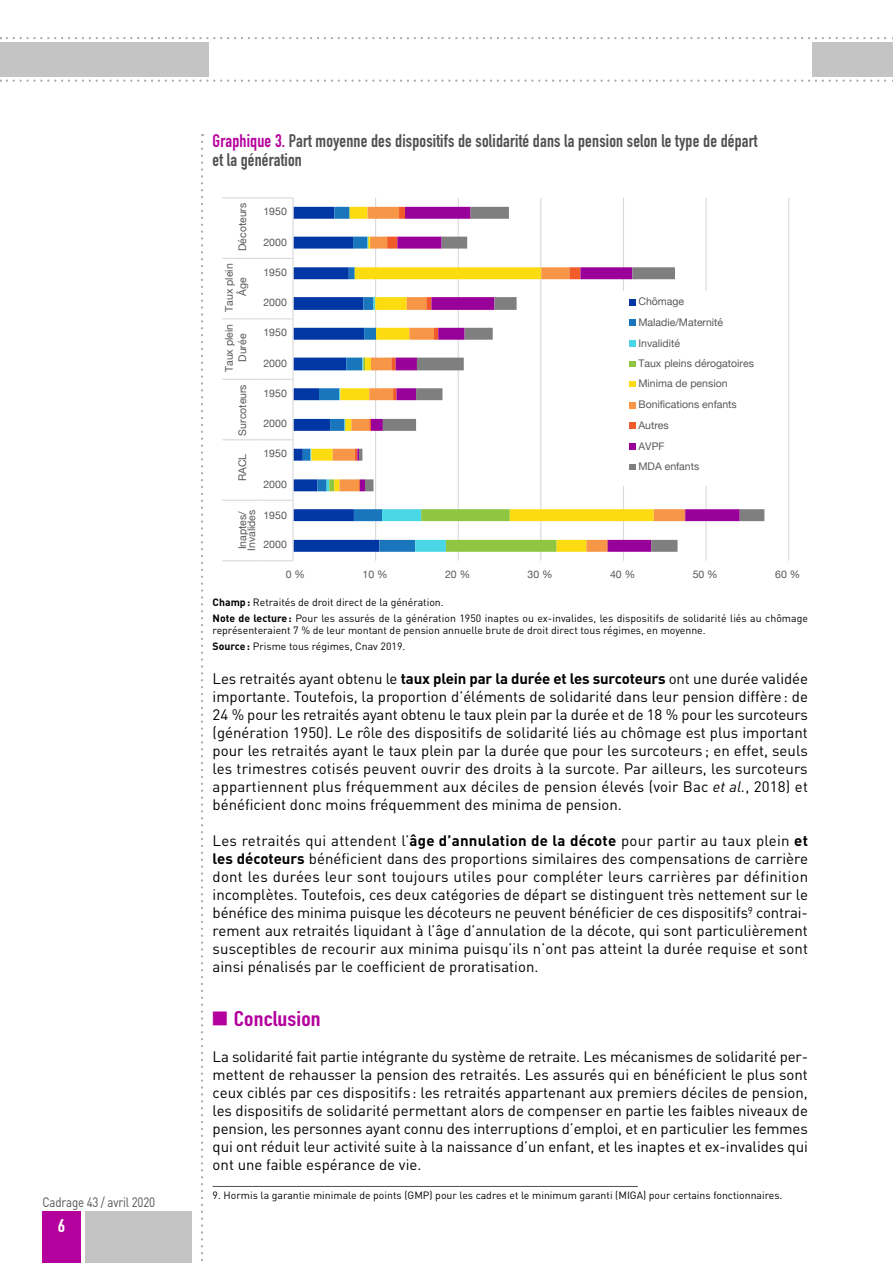
<style>
.page{position:relative;width:893px;height:1263px;background:#fff}
.page>*{position:absolute;margin:0;border:0;box-sizing:border-box;transform-origin:0 0}
.t1{font:21px "DIN Engschrift";letter-spacing:.005em;color:#b4009d;scale:1.2 1}
.t2{font:18px/19.5px "DIN Engschrift";letter-spacing:.01em;color:#515151}
.t3{font:18px "DIN Engschrift";color:#fff;scale:1.1 1}
.t4{font:15px/18px "DIN";color:#000;text-align:justify}
.t5{font:13.5px "DIN";letter-spacing:-.015em;color:#515151;scale:.85 1}
.t6{font:10.5px/16.2px "DIN";color:#000}
.t7{font:10.5px/20.7px "Helvetica Neue";color:#595959}
.s1{color:#b4009d}
.s2{font-weight:700}
.s3{font-style:italic}
</style>
<div class="page">
<div style="left:43px;top:1212px;width:38px;height:51px;background:#b4009d"></div>
<div style="left:85px;top:1212px;width:106px;height:51px;background:#c4c4c4"></div>
<svg style="left:7px;top:37px;width:886px;height:2px"></svg>
<svg style="left:7px;top:80px;width:886px;height:2px"></svg>
<div style="left:0;top:42px;width:208px;height:34px;background:#c4c4c4"></div>
<div style="left:812px;top:42px;width:81px;height:34px;background:#c4c4c4"></div>
<svg style="left:201px;top:142px;width:2px;height:1119px"></svg>
<hr style="left:375px;top:198px;width:1px;height:363px;background:#d9d9d9">
<hr style="left:458px;top:198px;width:1px;height:363px;background:#d9d9d9">
<hr style="left:540px;top:198px;width:1px;height:363px;background:#d9d9d9">
<hr style="left:623px;top:198px;width:1px;height:363px;background:#d9d9d9">
<hr style="left:705px;top:198px;width:2px;height:363px;background:#d9d9d9">
<hr style="left:788px;top:198px;width:1px;height:363px;background:#d9d9d9">
<svg style="left:294px;top:207px;width:16px;height:345px"></svg>
<svg style="left:311px;top:207px;width:22px;height:345px"></svg>
<svg style="left:333px;top:207px;width:22px;height:345px"></svg>
<svg style="left:359px;top:207px;width:405px;height:345px"></svg>
<hr style="left:292px;top:198px;width:2px;height:363px;background:#d9d9d9">
<hr style="left:260px;top:560px;width:33px;height:1px;background:#d9d9d9">
<hr style="left:260px;top:500px;width:33px;height:1px;background:#d9d9d9">
<hr style="left:260px;top:439px;width:33px;height:1px;background:#d9d9d9">
<hr style="left:260px;top:379px;width:33px;height:1px;background:#d9d9d9">
<hr style="left:260px;top:318px;width:33px;height:1px;background:#d9d9d9">
<hr style="left:260px;top:258px;width:33px;height:1px;background:#d9d9d9">
<hr style="left:260px;top:197px;width:33px;height:1px;background:#d9d9d9">
<hr style="left:222px;top:560px;width:38px;height:1px;background:#d9d9d9">
<hr style="left:222px;top:500px;width:38px;height:1px;background:#d9d9d9">
<hr style="left:222px;top:439px;width:38px;height:1px;background:#d9d9d9">
<hr style="left:222px;top:379px;width:38px;height:1px;background:#d9d9d9">
<hr style="left:222px;top:318px;width:38px;height:1px;background:#d9d9d9">
<hr style="left:222px;top:258px;width:38px;height:1px;background:#d9d9d9">
<hr style="left:222px;top:197px;width:38px;height:1px;background:#d9d9d9">
<div style="left:608px;top:291px;width:155px;height:194px;background:#fff"></div>
<div style="left:629px;top:299px;width:7px;height:7px;background:#0037a4"></div>
<div style="left:629px;top:319px;width:7px;height:7px;background:#1976bc"></div>
<div style="left:629px;top:340px;width:7px;height:6px;background:#4ad7e5"></div>
<div style="left:629px;top:361px;width:7px;height:6px;background:#8ec641"></div>
<div style="left:629px;top:381px;width:7px;height:6px;background:#fcdc11"></div>
<div style="left:629px;top:402px;width:7px;height:7px;background:#f79646"></div>
<div style="left:629px;top:422px;width:7px;height:7px;background:#f15b29"></div>
<div style="left:629px;top:443px;width:7px;height:7px;background:#909"></div>
<div style="left:629px;top:464px;width:7px;height:6px;background:#7f7f7f"></div>
<hr style="left:213px;top:1186px;width:425px;height:1px;background:#515151">
<p class="t5" style="left:43px;top:1193px;width:134px">Cadrage 43 / avril 2020</p>
<p class="t3" style="left:58px;top:1215px;width:8px">6</p>
<p class="t2" style="left:213px;top:131px;width:546px"><span class="s1">Graphique 3.</span> Part moyenne des dispositifs de solidarité dans la pension selon le type de départ et la génération</p>
<p class="t7" style="left:233px;top:251px;width:50px;rotate:-90deg">Décoteurs</p>
<p class="t7" style="left:223px;top:312px;width:50px;line-height:13.5px;text-align:center;rotate:-90deg">Taux plein<br>Âge</p>
<p class="t7" style="left:223px;top:372px;width:50px;line-height:13.5px;text-align:center;rotate:-90deg">Taux plein<br>Durée</p>
<p class="t7" style="left:233px;top:436px;width:53px;rotate:-90deg">Surcoteurs</p>
<p class="t7" style="left:233px;top:481px;width:29px;rotate:-90deg">RACL</p>
<p class="t7" style="left:263px;top:202px;width:25px">1950</p>
<p class="t7" style="left:263px;top:232px;width:25px">2000</p>
<p class="t7" style="left:263px;top:262px;width:25px">1950</p>
<p class="t7" style="left:263px;top:293px;width:25px">2000</p>
<p class="t7" style="left:263px;top:323px;width:25px">1950</p>
<p class="t7" style="left:263px;top:353px;width:25px">2000</p>
<p class="t7" style="left:263px;top:383px;width:25px">1950</p>
<p class="t7" style="left:263px;top:414px;width:25px">2000</p>
<p class="t7" style="left:263px;top:444px;width:25px">1950</p>
<p class="t7" style="left:263px;top:474px;width:25px">2000</p>
<p class="t7" style="left:638px;top:291px;width:117px">Chômage<br>Maladie/Maternité<br>Invalidité<br>Taux pleins dérogatoires<br>Minima de pension<br>Bonifications enfants<br>Autres<br>AVPF<br>MDA enfants</p>
<p class="t7" style="left:239px;top:551px;width:43px;line-height:9px;rotate:-90deg">Inaptes/<br>Invalides</p>
<p class="t7" style="left:263px;top:505px;width:25px">1950</p>
<p class="t7" style="left:263px;top:535px;width:25px">2000</p>
<p class="t7" style="left:286px;top:565px;width:21px">0 %</p>
<p class="t7" style="left:363px;top:565px;width:27px">10 %</p>
<p class="t7" style="left:445px;top:565px;width:27px">20 %</p>
<p class="t7" style="left:528px;top:565px;width:27px">30 %</p>
<p class="t7" style="left:610px;top:565px;width:27px">40 %</p>
<p class="t7" style="left:693px;top:565px;width:27px">50 %</p>
<p class="t7" style="left:775px;top:565px;width:27px">60 %</p>
<p class="t6" style="left:213px;top:593px;width:597px"><span class="s2">Champ :</span> Retraités de droit direct de la génération.<br><span class="s2">Note de lecture :</span> Pour les assurés de la génération 1950 inaptes ou ex-invalides, les dispositifs de solidarité liés au chômage</p>
<p class="t6" style="left:213px;top:622px;width:495px">représenteraient 7 % de leur montant de pension annuelle brute de droit direct tous régimes, en moyenne.<br><span class="s2">Source :</span> Prisme tous régimes, Cnav 2019.</p>
<p class="t4" style="left:213px;top:669px;width:597px">Les retraités ayant obtenu le <span class="s2">taux plein par la durée et les surcoteurs</span> ont une durée validée importante. Toutefois, la proportion d’éléments de solidarité dans leur pension diffère: de 24 % pour les retraités ayant obtenu le taux plein par la durée et de 18 % pour les surcoteurs (génération 1950). Le rôle des dispositifs de solidarité liés au chômage est plus important pour les retraités ayant le taux plein par la durée que pour les surcoteurs ; en effet, seuls les trimestres cotisés peuvent ouvrir des droits à la surcote. Par ailleurs, les surcoteurs appartiennent plus fréquemment aux déciles de pension élevés (voir Bac <span class="s3">et al.</span>, 2018) et bénéficient donc moins fréquemment des minima de pension.</p>
<p class="t4" style="left:213px;top:831px;width:597px">Les retraités qui attendent l’<span class="s2">âge d’annulation de la décote</span> pour partir au taux plein <span class="s2">et les décoteurs</span> bénéficient dans des proportions similaires des compensations de carrière dont les durées leur sont toujours utiles pour compléter leurs carrières par définition incomplètes. Toutefois, ces deux catégories de départ se distinguent très nettement sur le bénéfice des minima puisque les décoteurs ne peuvent bénéficier de ces dispositifs<sup>9</sup> contrai&shy;rement aux retraités liquidant à l’âge d’annulation de la décote, qui sont particulièrement susceptibles de recourir aux minima puisqu’ils n’ont pas atteint la durée requise et sont ainsi pénalisés par le coefficient de proratisation.</p>
<h1 class="t1" style="left:234px;top:1006px;width:74px">Conclusion</h1>
<p class="t4" style="left:213px;top:1047px;width:597px">La solidarité fait partie intégrante du système de retraite. Les mécanismes de solidarité per&shy;mettent de rehausser la pension des retraités. Les assurés qui en bénéficient le plus sont ceux ciblés par ces dispositifs : les retraités appartenant aux premiers déciles de pension, les dispositifs de solidarité permettant alors de compenser en partie les faibles niveaux de pension, les personnes ayant connu des interruptions d’emploi, et en particulier les femmes qui ont réduit leur activité suite à la naissance d’un enfant, et les inaptes et ex-invalides qui ont une faible espérance de vie.</p>
<p class="t6" style="left:213px;top:1187px;width:571px">9. Hormis la garantie minimale de points (GMP) pour les cadres et le minimum garanti (MIGA) pour certains fonctionnaires.</p>
</div>
